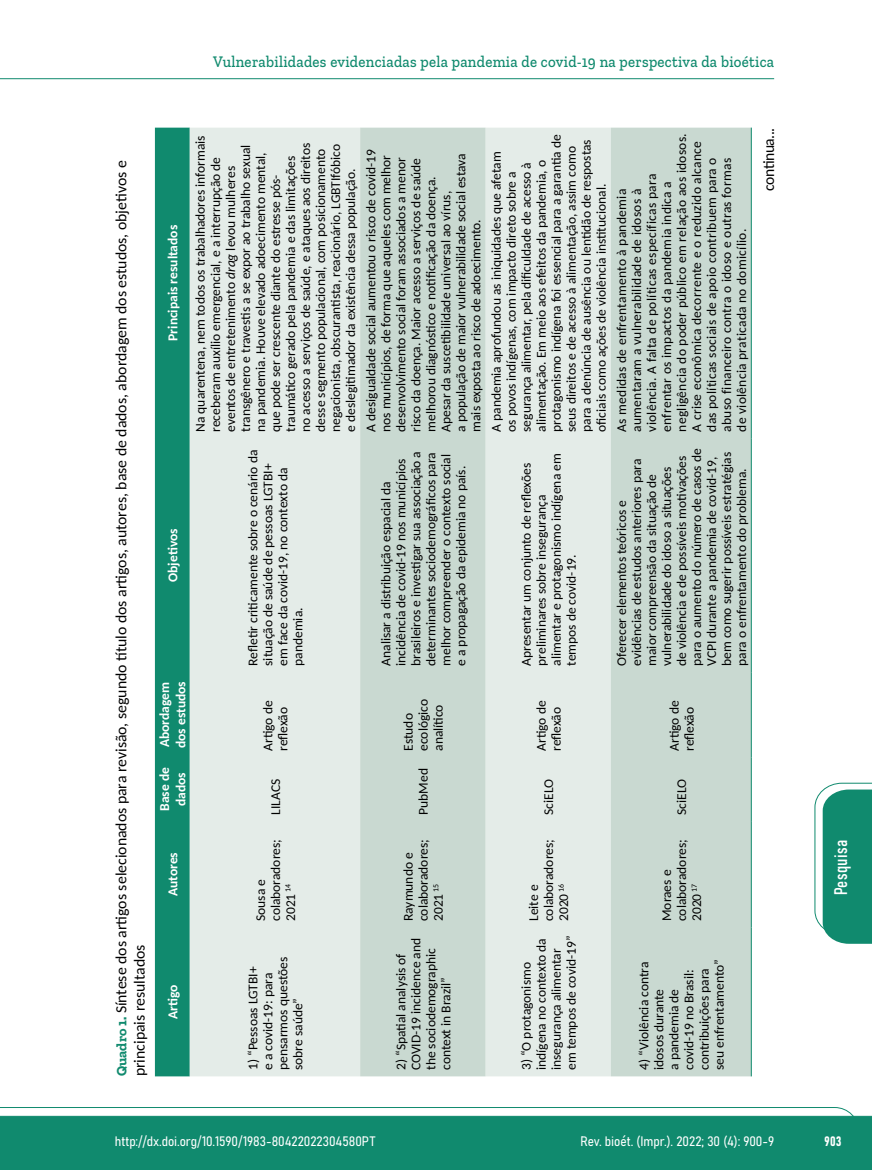
<style>
.page{position:relative;width:872px;height:1170px;background:#fff}
.page>*{position:absolute;margin:0;border:0;box-sizing:border-box;transform-origin:0 0}
.t1{font:18px "Bahnschrift";letter-spacing:.02em;color:#fff}
.t2{font:500 16.5px "Zilla Slab";letter-spacing:.02em;color:#108a6e;scale:.9 1}
.t3{font:15.75px/18px "Carlito";color:#000}
.t4{font:13.5px/15px "Carlito";color:#000}
.t5{font:13.5px/15px "Carlito";letter-spacing:.02em;color:#000}
.t6{font:13.5px "Bahnschrift";color:#fff}
.t7{font:700 13.5px/16.2px "Carlito";color:#fff;text-align:center}
.s1{font-family:"Zilla Slab";font-weight:700;font-size:14.25px;color:#108a6e}
.s2{font-style:italic}
</style>
<div class="page">
<svg style="left:0;top:1107px;width:859px;height:62px;background:#2e9880"></svg>
<hr style="left:0;top:78px;width:774px;height:1px;background:#108a6e">
<div style="left:155px;top:128px;width:35px;height:948px;background:#108a6e"></div>
<div style="left:190px;top:128px;width:170px;height:948px;background:#e4ece8"></div>
<svg style="left:360px;top:128px;width:391px;height:948px;background:#d1ded8"></svg>
<hr style="left:751px;top:927px;width:1px;height:149px;background:#108a6e">
<hr style="left:751px;top:821px;width:1px;height:106px;background:#108a6e">
<hr style="left:751px;top:757px;width:1px;height:64px;background:#108a6e">
<hr style="left:751px;top:672px;width:1px;height:85px;background:#108a6e">
<hr style="left:751px;top:438px;width:1px;height:234px;background:#108a6e">
<hr style="left:751px;top:128px;width:1px;height:310px;background:#108a6e">
<svg style="left:814px;top:782px;width:58px;height:161px"></svg>
<p class="t2" style="left:213px;top:53px;width:625px">Vulnerabilidades evidenciadas pela pandemia de covid-19 na perspectiva da bioética</p>
<p class="t3" style="left:112px;top:1076px;width:917px;rotate:-90deg"><span class="s1">Quadro 1.</span> Síntese dos artigos selecionados para revisão, segundo título dos artigos, autores, base de dados, abordagem dos estudos, objetivos e principais resultados</p>
<p class="t7" style="left:164px;top:341px;width:117px;rotate:-90deg">Principais resultados</p>
<p class="t7" style="left:164px;top:582px;width:55px;rotate:-90deg">Objetivos</p>
<p class="t7" style="left:156px;top:748px;width:68px;text-align:left;rotate:-90deg">Abordagem dos estudos</p>
<p class="t7" style="left:156px;top:810px;width:45px;rotate:-90deg">Base de dados</p>
<p class="t4" style="left:192px;top:432px;width:298px;rotate:-90deg">Na quarentena, nem todos os trabalhadores informais receberam auxílio emergencial, e a interrupção de eventos de entretenimento <span class="s2">drag</span> levou mulheres transgênero e travestis a se expor ao trabalho sexual na pandemia. Houve elevado adoecimento mental, que pode ser crescente diante do estresse pós&shy;traumático gerado pela pandemia e das limitações<br>no acesso a serviços de saúde, e ataques aos direitos desse segmento populacional, com posicionamento negacionista, obscurantista, reacionário, LGBTIfóbico e deslegitimador da existência dessa população.</p>
<p class="t4" style="left:245px;top:665px;width:217px;rotate:-90deg">Refletir criticamente sobre o cenário da situação de saúde de pessoas LGTBI+ em face da covid-19, no contexto da pandemia.</p>
<p class="t4" style="left:363px;top:432px;width:284px;rotate:-90deg">A desigualdade social aumentou o risco de covid-19 nos municípios, de forma que aqueles com melhor desenvolvimento social foram associados a menor risco da doença. Maior acesso a serviços de saúde melhorou diagnóstico e notificação da doença.<br>Apesar da suscetibilidade universal ao vírus,<br>a população de maior vulnerabilidade social estava mais exposta ao risco de adoecimento.</p>
<p class="t4" style="left:378px;top:665px;width:216px;rotate:-90deg">Analisar a distribuição espacial da incidência de covid-19 nos municípios brasileiros e investigar sua associação a determinantes sociodemográficos para melhor compreender o contexto social e a propagação da epidemia no país.</p>
<p class="t4" style="left:488px;top:432px;width:299px;rotate:-90deg">A pandemia aprofundou as iniquidades que afetam<br>os povos indígenas, com impacto direto sobre a segurança alimentar, pela dificuldade de acesso à alimentação. Em meio aos efeitos da pandemia, o protagonismo indígena foi essencial para a garantia de seus direitos e de acesso à alimentação, assim como para a denúncia de ausência ou lentidão de respostas oficiais como ações de violência institucional.</p>
<p class="t4" style="left:518px;top:665px;width:214px;rotate:-90deg">Apresentar um conjunto de reflexões preliminares sobre insegurança alimentar e protagonismo indígena em tempos de covid-19.</p>
<p class="t5" style="left:613px;top:432px;width:300px;rotate:-90deg">As medidas de enfrentamento à pandemia aumentaram a vulnerabilidade de idosos à violência. A falta de políticas específicas para enfrentar os impactos da pandemia indica a negligência do poder público em relação aos idosos.<br>A crise econômica decorrente e o reduzido alcance das políticas sociais de apoio contribuem para o abuso financeiro contra o idoso e outras formas<br>de violência praticada no domicílio.</p>
<p class="t3" style="left:759px;top:191px;width:64px;rotate:-90deg">continua...</p>
<p class="t4" style="left:613px;top:665px;width:219px;rotate:-90deg">Oferecer elementos teóricos e evidências de estudos anteriores para maior compreensão da situação de vulnerabilidade do idoso a situações<br>de violência e de possíveis motivações para o aumento do número de casos de VCPI durante a pandemia de covid-19, bem como sugerir possíveis estratégias para o enfrentamento do problema.</p>
<p class="t4" style="left:260px;top:750px;width:52px;rotate:-90deg">Artigo de reflexão</p>
<p class="t4" style="left:267px;top:814px;width:37px;rotate:-90deg">LILACS</p>
<p class="t4" style="left:400px;top:750px;width:53px;rotate:-90deg">Estudo ecológico analítico</p>
<p class="t4" style="left:415px;top:814px;width:48px;rotate:-90deg">PubMed</p>
<p class="t4" style="left:533px;top:750px;width:52px;rotate:-90deg">Artigo de reflexão</p>
<p class="t4" style="left:540px;top:814px;width:37px;rotate:-90deg">SciELO</p>
<p class="t4" style="left:666px;top:750px;width:52px;rotate:-90deg">Artigo de reflexão</p>
<p class="t4" style="left:673px;top:814px;width:37px;rotate:-90deg">SciELO</p>
<p class="t7" style="left:164px;top:896px;width:46px;rotate:-90deg">Autores</p>
<p class="t7" style="left:164px;top:1019px;width:36px;rotate:-90deg">Artigo</p>
<p class="t4" style="left:252px;top:921px;width:83px;rotate:-90deg">Sousa e colaboradores;<br>2021 <sup>14</sup></p>
<p class="t4" style="left:245px;top:1069px;width:115px;rotate:-90deg">1) “Pessoas LGTBI+ e a covid-19: para pensarmos questões sobre saúde”</p>
<p class="t4" style="left:400px;top:921px;width:83px;rotate:-90deg">Raymundo e colaboradores;<br>2021 <sup>15</sup></p>
<p class="t4" style="left:393px;top:1069px;width:134px;rotate:-90deg">2) “Spatial analysis of<br>COVID-19 incidence and the sociodemographic context in Brazil”</p>
<p class="t4" style="left:525px;top:921px;width:83px;rotate:-90deg">Leite e colaboradores;<br>2020 <sup>16</sup></p>
<p class="t4" style="left:518px;top:1069px;width:136px;rotate:-90deg">3) “O protagonismo indígena no contexto da insegurança alimentar em tempos de covid-19”</p>
<p class="t4" style="left:658px;top:921px;width:83px;rotate:-90deg">Moraes e colaboradores;<br>2020 <sup>17</sup></p>
<p class="t4" style="left:636px;top:1069px;width:112px;rotate:-90deg">4) “Violência contra idosos durante<br>a pandemia de covid-19 no Brasil: contribuições para seu enfrentamento”</p>
<h1 class="t1" style="left:827px;top:895px;width:57px;rotate:-90deg">Pesquisa</h1>
<p class="t6" style="left:115px;top:1131px;width:262px">http://dx.doi.org/10.1590/1983-80422022304580PT</p>
<p class="t6" style="left:580px;top:1131px;width:195px">Rev. bioét. (Impr.). 2022; 30 (4): 900-9</p>
<p class="t6" style="left:824px;top:1130px;width:18px">903</p>
</div>
